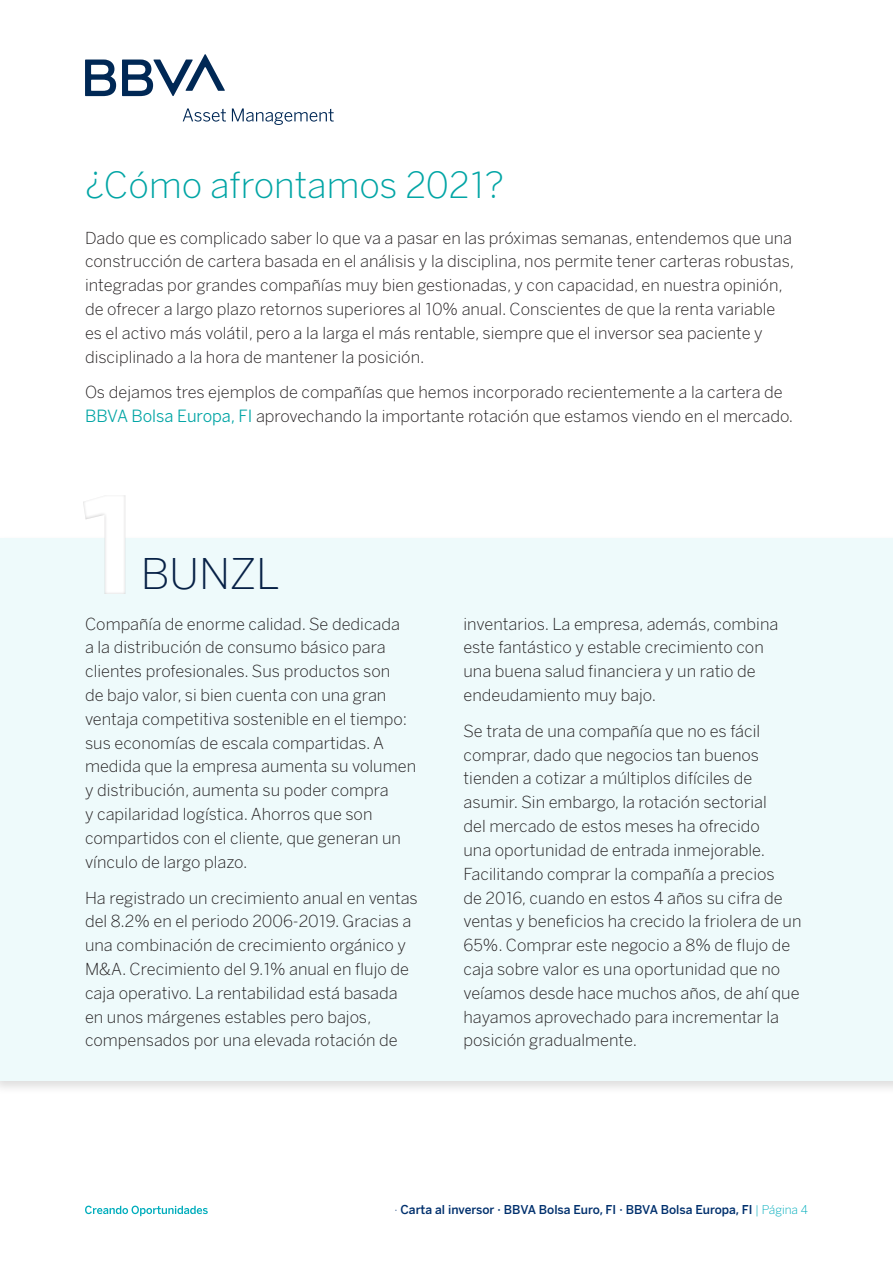
<style>
.page{position:relative;width:893px;height:1263px;background:#fff}
.page>*{position:absolute;margin:0;border:0;box-sizing:border-box;transform-origin:0 0}
.t1{font:300 42.3px "BBVA Benton Sans";color:#072146}
.t2{font:300 36px "BBVA Benton Sans";color:#02a5a5}
.t3{font:300 16.5px/23.9px "BBVA Benton Sans";color:#231f20}
.t4{font:300 12px "BBVA Benton Sans";color:#00306d}
.s1{font-weight:400;color:#02a5a5}
.s2{font-style:inherit}
.s3{color:#00adbc}
</style>
<div class="page">
<svg style="left:183px;top:108px;width:43px;height:14px"></svg>
<svg style="left:232px;top:108px;width:102px;height:17px"></svg>
<svg style="left:85px;top:60px;width:31px;height:36px"></svg>
<svg style="left:122px;top:54px;width:103px;height:42px"></svg>
<svg style="left:85px;top:1205px;width:123px;height:11px"></svg>
<div style="left:0;top:535px;width:893px;height:560px;background:#231f20;opacity:.15"></div>
<div style="left:0;top:538px;width:893px;height:542px;background:#eefafb"></div>
<div style="left:81px;top:495px;width:45px;height:102px;background:#231f20;opacity:.25"></div>
<p class="t2" style="left:85px;top:164px;width:420px">¿Cómo afrontamos 2021?</p>
<p class="t3" style="left:85px;top:226px;width:711px">Dado que es complicado saber lo que va a pasar en las próximas semanas, entendemos que una construcción de cartera basada en el análisis y la disciplina, nos permite tener carteras robustas, integradas por grandes compañías muy bien gestionadas, y con capacidad, en nuestra opinión, de ofrecer a largo plazo retornos superiores al 10% anual. Conscientes de que la renta variable es el activo más volátil, pero a la larga el más rentable, siempre que el inversor sea paciente y disciplinado a la hora de mantener la posición.</p>
<p class="t3" style="left:85px;top:380px;width:710px">Os dejamos tres ejemplos de compañías que hemos incorporado recientemente a la cartera de<br><span class="s1">BBVA Bolsa Europa, FI</span> aprovechando la importante rotación que estamos viendo en el mercado.</p>
<p class="t1" style="left:141px;top:549px;width:141px">BUNZL</p>
<p class="t3" style="left:85px;top:612px;width:333px">Compañía de enorme calidad. Se dedicada<br>a la distribución de consumo básico para clientes profesionales. Sus productos son<br>de bajo valor, si bien cuenta con una gran ventaja competitiva sostenible en el tiempo: sus economías de escala compartidas. A medida que la empresa aumenta su volumen y distribución, aumenta su poder compra<br>y capilaridad logística. Ahorros que son compartidos con el cliente, que generan un vínculo de largo plazo.</p>
<p class="t3" style="left:85px;top:885px;width:334px">Ha registrado un crecimiento anual en ventas del 8.2% en el periodo 2006-2019. Gracias a una combinación de crecimiento orgánico y M&amp;A. Crecimiento del 9.1% anual en flujo de caja operativo. La rentabilidad está basada en unos márgenes estables pero bajos, compensados por una elevada rotación de</p>
<p class="t3" style="left:463px;top:612px;width:316px">inventarios. La empresa, además, combina este fantástico y estable crecimiento con una buena salud financiera y un ratio de endeudamiento muy bajo.</p>
<p class="t3" style="left:463px;top:719px;width:340px">Se trata de una compañía que no es fácil comprar, dado que negocios tan buenos tienden a cotizar a múltiplos difíciles de asumir. Sin embargo, la rotación sectorial<br>del mercado de estos meses ha ofrecido<br>una oportunidad de entrada inmejorable.<br>Facilitando comprar la compañía a precios<br>de 2016, cuando en estos 4 años su cifra de ventas y beneficios ha crecido la friolera de un 65%. Comprar este negocio a 8% de flujo de caja sobre valor es una oportunidad que no veíamos desde hace muchos años, de ahí que hayamos aprovechado para incrementar la posición gradualmente.</p>
<p class="t4" style="left:395px;top:1202px;width:415px"><span class="s2">·</span> Carta al inversor · BBVA Bolsa Euro, FI · BBVA Bolsa Europa, FI <span class="s3">| Página 4</span></p>
</div>
